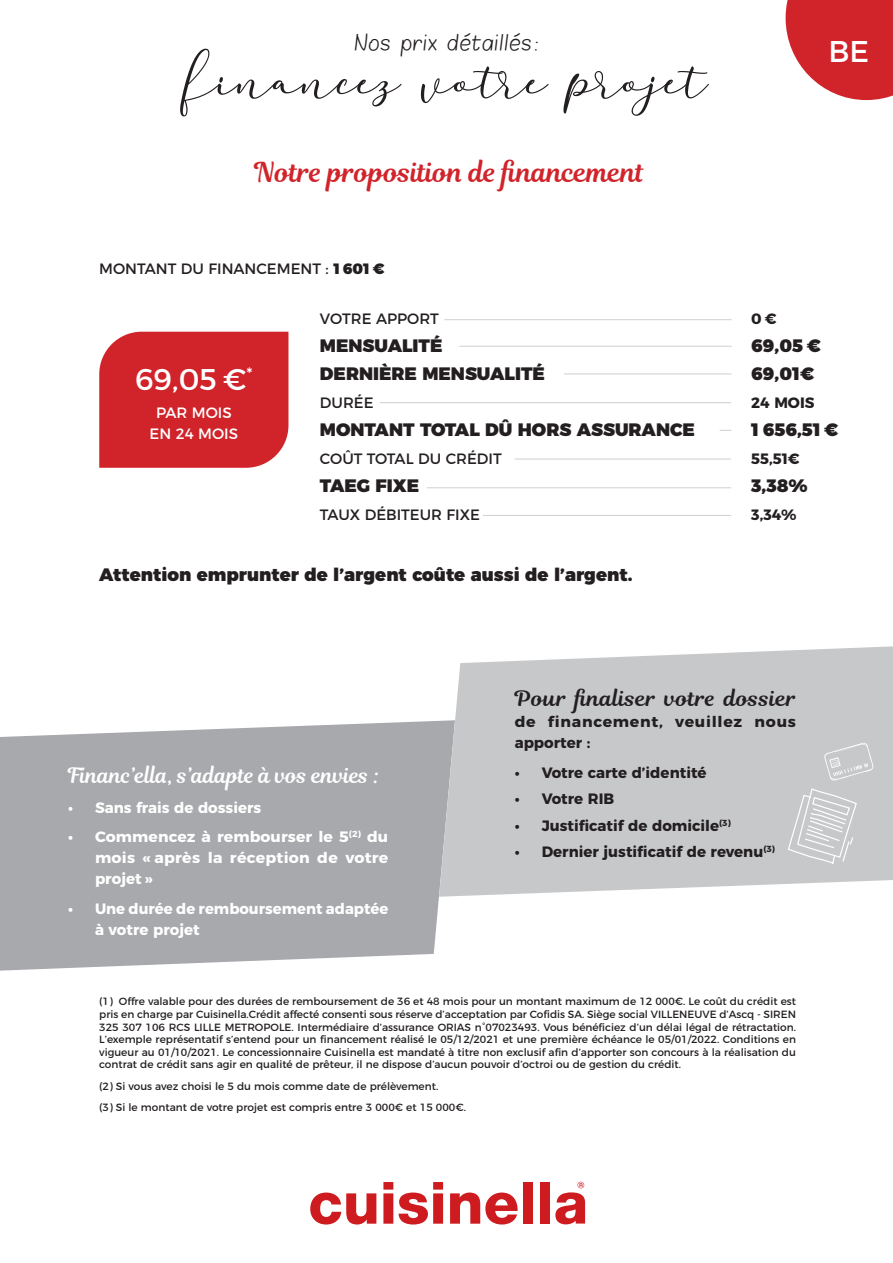
<style>
.page{position:relative;width:893px;height:1263px;background:#fff}
.page>*{position:absolute;margin:0;border:0;box-sizing:border-box;transform-origin:0 0}
.TITRE_ARTICLE{font:56.7px "darloune";color:#231f20}
.t1{font:30px "Montserrat";color:#fff}
.t2{font:27px "Magnolia Script";color:#d1232a}
.t3{font:21px "Magnolia Script";color:#fff}
.t4{font:21px "Magnolia Script";letter-spacing:.015em;color:#231f20;scale:1.05 1}
.TITRE_ARTICLE-2{font:18.15px "Blokletters Balpen";color:#231f20}
.t5{font:900 18px "Montserrat";color:#231f20}
.t6{font:700 15px/21px "Montserrat";color:#fff;text-align:justify}
.t7{font:700 15px "Montserrat";color:#231f20}
.t8{font:15px "Montserrat";color:#231f20}
.t9{font:700 15px/21px "Montserrat";letter-spacing:.045em;color:#231f20;scale:1.05 1}
.t10{font:15px "Montserrat";color:#fff}
.t11{font:10.5px/12.6px "Montserrat";color:#231f20;text-align:justify}
.s1{font-weight:900}
</style>
<div class="page">
<svg style="left:0;top:720px;width:439px;height:251px;background:#aeafb2"></svg>
<svg style="left:439px;top:646px;width:454px;height:251px;background:#cbccce"></svg>
<div style="left:99px;top:332px;width:189px;height:136px;background:#d1232a"></div>
<svg style="left:787px;top:789px;width:70px;height:75px;background:#cfd0d2"></svg>
<svg style="left:824px;top:742px;width:50px;height:39px;background:#cdced0"></svg>
<hr style="left:379px;top:402px;width:352px;height:1px;background:#231f20">
<hr style="left:515px;top:458px;width:216px;height:2px;background:#231f20">
<hr style="left:427px;top:487px;width:304px;height:1px;background:#231f20">
<hr style="left:483px;top:515px;width:248px;height:1px;background:#231f20">
<hr style="left:444px;top:319px;width:288px;height:1px;background:#231f20">
<hr style="left:459px;top:346px;width:273px;height:1px;background:#231f20">
<hr style="left:564px;top:373px;width:168px;height:1px;background:#231f20">
<svg style="left:310px;top:1192px;width:66px;height:32px"></svg>
<svg style="left:383px;top:1182px;width:10px;height:42px"></svg>
<svg style="left:399px;top:1182px;width:44px;height:42px"></svg>
<svg style="left:450px;top:1192px;width:68px;height:32px"></svg>
<div style="left:523px;top:1182px;width:10px;height:42px;background:#cd1b20"></div>
<div style="left:540px;top:1182px;width:10px;height:42px;background:#cd1b20"></div>
<svg style="left:555px;top:1182px;width:30px;height:42px"></svg>
<svg style="left:786px;top:0;width:107px;height:100px;background:#d74046"></svg>
<p class="TITRE_ARTICLE-2" style="left:354px;top:29px;width:186px">Nos prix détaillés:</p>
<p class="TITRE_ARTICLE" style="left:185px;top:44px;width:524px">Financez votre projet</p>
<p class="t1" style="left:828px;top:27px;width:42px">BE</p>
<p class="t2" style="left:254px;top:153px;width:391px">Notre proposition de financement</p>
<p class="t8" style="left:99px;top:257px;width:287px">MONTANT DU FINANCEMENT : <span class="s1">1 601 €</span></p>
<p class="t8" style="left:320px;top:306px;width:121px">VOTRE APPORT</p>
<p class="t5" style="left:320px;top:330px;width:124px">MENSUALITÉ</p>
<p class="t5" style="left:320px;top:358px;width:227px">DERNIÈRE MENSUALITÉ</p>
<p class="t8" style="left:320px;top:390px;width:55px">DURÉE</p>
<p class="t5" style="left:320px;top:414px;width:376px">MONTANT TOTAL DÛ HORS ASSURANCE</p>
<p class="t8" style="left:320px;top:446px;width:183px">COÛT TOTAL DU CRÉDIT</p>
<p class="t5" style="left:320px;top:470px;width:101px">TAEG FIXE</p>
<p class="t8" style="left:320px;top:502px;width:162px">TAUX DÉBITEUR FIXE</p>
<p class="t1" style="left:135px;top:355px;width:119px">69,05 €<sup>*</sup></p>
<p class="t10" style="left:156px;top:401px;width:77px">PAR MOIS</p>
<p class="t10" style="left:150px;top:421px;width:90px">EN 24 MOIS</p>
<p class="t5" style="left:99px;top:559px;width:535px">Attention emprunter de l’argent coûte aussi de l’argent.</p>
<p class="t7" style="left:751px;top:306px;width:27px">0 €</p>
<p class="t5" style="left:751px;top:330px;width:71px">69,05 €</p>
<p class="t5" style="left:751px;top:358px;width:64px">69,01€</p>
<p class="t7" style="left:751px;top:390px;width:65px">24 MOIS</p>
<p class="t5" style="left:751px;top:414px;width:88px">1 656,51 €</p>
<p class="t7" style="left:751px;top:446px;width:50px">55,51€</p>
<p class="t5" style="left:751px;top:470px;width:58px">3,38%</p>
<p class="t7" style="left:751px;top:502px;width:47px">3,34%</p>
<p class="t3" style="left:68px;top:760px;width:313px">Financ’ella, s’adapte à vos envies :</p>
<p class="t6" style="left:68px;top:796px;width:195px">• Sans frais de dossiers</p>
<p class="t6" style="left:95px;top:825px;width:295px;text-indent:-27px">• Commencez à rembourser le 5<sup>(2)</sup> du mois « après la réception de votre projet »</p>
<p class="t6" style="left:95px;top:897px;width:295px;text-indent:-27px">• Une durée de remboursement adaptée à votre projet</p>
<p class="t4" style="left:515px;top:683px;width:270px">Pour finaliser votre dossier</p>
<p class="t9" style="left:515px;top:710px;width:269px">de financement, veuillez nous apporter :</p>
<p class="t7" style="left:515px;top:760px;width:193px">• Votre carte d’identité</p>
<p class="t7" style="left:515px;top:786px;width:101px">• Votre RIB</p>
<p class="t7" style="left:515px;top:813px;width:218px">• Justificatif de domicile<sup>(3)</sup></p>
<p class="t7" style="left:515px;top:839px;width:262px">• Dernier justificatif de revenu<sup>(3)</sup></p>
<p class="t11" style="left:99px;top:994px;width:698px">(1) Offre valable pour des durées de remboursement de 36 et 48 mois pour un montant maximum de 12 000€. Le coût du crédit est pris en charge par Cuisinella.Crédit affecté consenti sous réserve d’acceptation par Cofidis SA. Siège social VILLENEUVE d’Ascq - SIREN 325 307 106 RCS LILLE METROPOLE. Intermédiaire d’assurance ORIAS n°07023493. Vous bénéficiez d’un délai légal de rétractation.<br>L’exemple représentatif s’entend pour un financement réalisé le 05/12/2021 et une première échéance le 05/01/2022. Conditions en vigueur au 01/10/2021. Le concessionnaire Cuisinella est mandaté à titre non exclusif afin d’apporter son concours à la réalisation du contrat de crédit sans agir en qualité de prêteur, il ne dispose d’aucun pouvoir d’octroi ou de gestion du crédit.</p>
<p class="t11" style="left:99px;top:1079px;width:341px">(2) Si vous avez choisi le 5 du mois comme date de prélèvement.</p>
<p class="t11" style="left:99px;top:1100px;width:368px">(3) Si le montant de votre projet est compris entre 3 000€ et 15 000€.</p>
</div>
